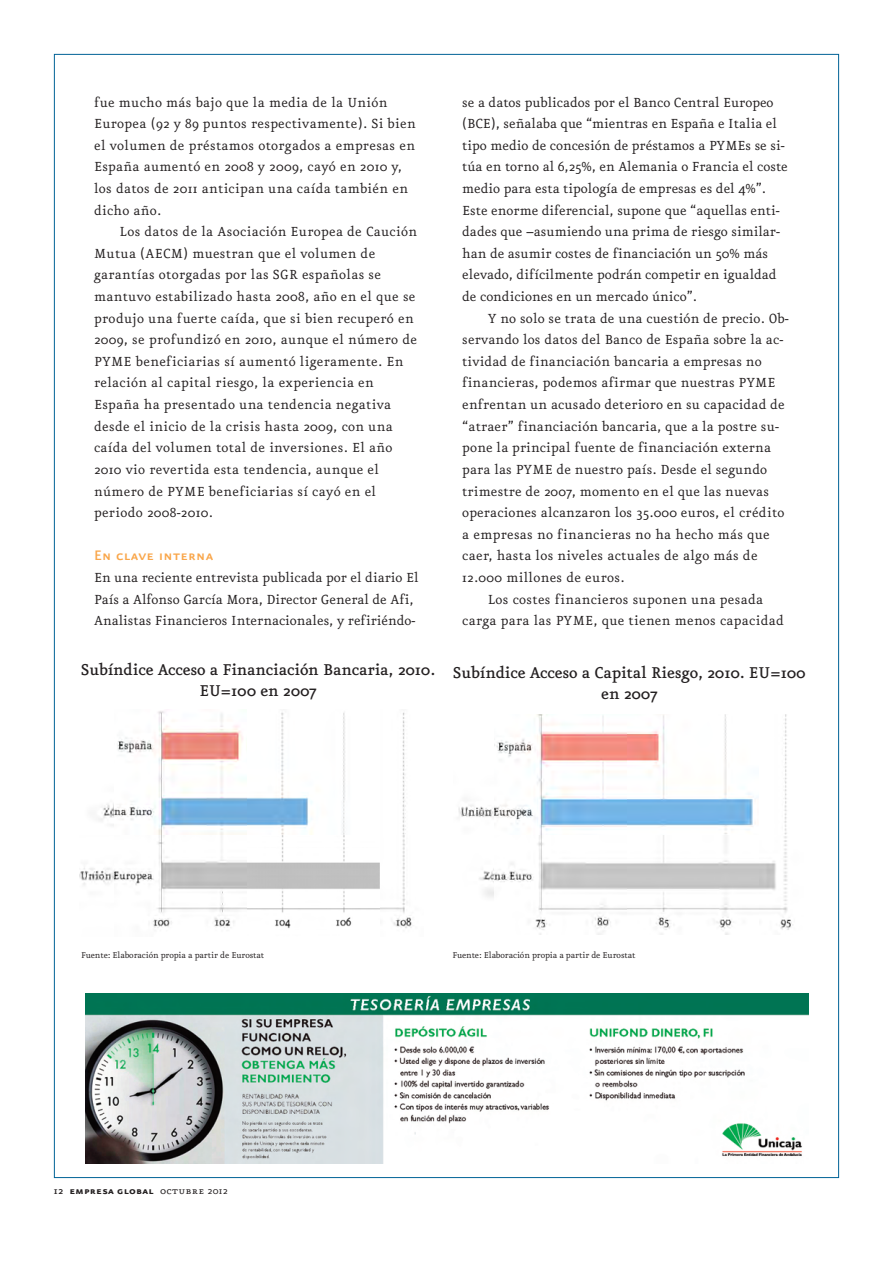
<style>
.page{position:relative;width:893px;height:1263px;background:#fff}
.page>*{position:absolute;margin:0;border:0;box-sizing:border-box;transform-origin:0 0}
.t1{font:500 18.75px/21px "Eureka";letter-spacing:-.01em;color:#231f20;text-align:center}
.t2{font:16.5px "Eureka Sans Medium Caps";letter-spacing:.02em;color:#f9a64a}
.t3{font:15.75px/21.6px "Eureka";letter-spacing:.01em;color:#231f20}
.t4{font:12px "Eureka Sans Bold Caps";letter-spacing:.025em;color:#231f20}
.t5{font:10.2px "Eureka";letter-spacing:-.01em;color:#231f20}
.s1{font-family:"Eureka";font-weight:500}
.s2{font-family:"Eureka Small Caps"}
.s3{font-family:"Eureka"}
</style>
<div class="page">
<img style="left:86px;top:993px;width:722px;height:170px">
<img style="left:79px;top:711px;width:333px;height:218px">
<img style="left:458px;top:715px;width:335px;height:220px">
<p class="t3" style="left:94px;top:92px;width:323px">fue mucho más bajo que la media de la Unión Europea (92 y 89 puntos respectivamente). Si bien el volumen de préstamos otorgados a empresas en España aumentó en 2008 y 2009, cayó en 2010 y, los datos de 2011 anticipan una caída también en dicho año.</p>
<p class="t3" style="left:94px;top:222px;width:324px;text-indent:26px">Los datos de la Asociación Europea de Caución Mutua (AECM) muestran que el volumen de garantías otorgadas por las SGR españolas se mantuvo estabilizado hasta 2008, año en el que se produjo una fuerte caída, que si bien recuperó en 2009, se profundizó en 2010, aunque el número de PYME beneficiarias sí aumentó ligeramente. En relación al capital riesgo, la experiencia en España ha presentado una tendencia negativa desde el inicio de la crisis hasta 2009, con una caída del volumen total de inversiones. El año 2010 vio revertida esta tendencia, aunque el número de PYME beneficiarias sí cayó en el periodo 2008-2010.</p>
<p class="t2" style="left:94px;top:545px;width:121px">En clave interna</p>
<p class="t3" style="left:94px;top:567px;width:326px">En una reciente entrevista publicada por el diario El<br>País a Alfonso García Mora, Director General de Afi,<br>Analistas Financieros Internacionales, y refiriéndo-</p>
<p class="t1" style="left:81px;top:660px;width:356px">Subíndice Acceso a Financiación Bancaria, 2010.<br>EU=100 en 2007</p>
<p class="t3" style="left:462px;top:92px;width:327px">se a datos publicados por el Banco Central Europeo (BCE), señalaba que “mientras en España e Italia el tipo medio de concesión de préstamos a PYMEs se si&shy;túa en torno al 6,25%, en Alemania o Francia el coste medio para esta tipología de empresas es del 4%”.<br>Este enorme diferencial, supone que “aquellas enti&shy;dades que –asumiendo una prima de riesgo similar&shy;han de asumir costes de financiación un 50% más elevado, difícilmente podrán competir en igualdad de condiciones en un mercado único”.</p>
<p class="t3" style="left:488px;top:308px;width:303px">Y no solo se trata de una cuestión de precio. Ob-</p>
<p class="t3" style="left:462px;top:330px;width:323px">servando los datos del Banco de España sobre la ac-</p>
<p class="t3" style="left:462px;top:351px;width:301px">tividad de financiación bancaria a empresas no</p>
<p class="t3" style="left:462px;top:373px;width:315px">financieras, podemos afirmar que nuestras PYME</p>
<p class="t3" style="left:462px;top:394px;width:324px">enfrentan un acusado deterioro en su capacidad de</p>
<p class="t3" style="left:462px;top:416px;width:318px">“atraer” financiación bancaria, que a la postre su-</p>
<p class="t3" style="left:462px;top:438px;width:310px">pone la principal fuente de financiación externa</p>
<p class="t3" style="left:462px;top:459px;width:307px">para las PYME de nuestro país. Desde el segundo</p>
<p class="t3" style="left:462px;top:481px;width:308px">trimestre de 2007, momento en el que las nuevas</p>
<p class="t3" style="left:462px;top:502px;width:324px">operaciones alcanzaron los 35.000 euros, el crédito</p>
<p class="t3" style="left:462px;top:524px;width:309px">a empresas no financieras no ha hecho más que</p>
<p class="t3" style="left:462px;top:546px;width:297px">caer, hasta los niveles actuales de algo más de</p>
<p class="t3" style="left:462px;top:567px;width:164px">12.000 millones de euros.</p>
<p class="t3" style="left:488px;top:589px;width:277px">Los costes financieros suponen una pesada</p>
<p class="t3" style="left:462px;top:610px;width:323px">carga para las PYME, que tienen menos capacidad</p>
<p class="t1" style="left:453px;top:662px;width:354px">Subíndice Acceso a Capital Riesgo, 2010. EU=100 en 2007</p>
<p class="t5" style="left:81px;top:950px;width:185px">Fuente: Elaboración propia a partir de Eurostat</p>
<p class="t4" style="left:54px;top:1184px;width:175px"><span class="s1">12</span> empresa global <span class="s2">octubre</span> <span class="s3">2012</span></p>
<p class="t5" style="left:452px;top:950px;width:185px">Fuente: Elaboración propia a partir de Eurostat</p>
</div>
